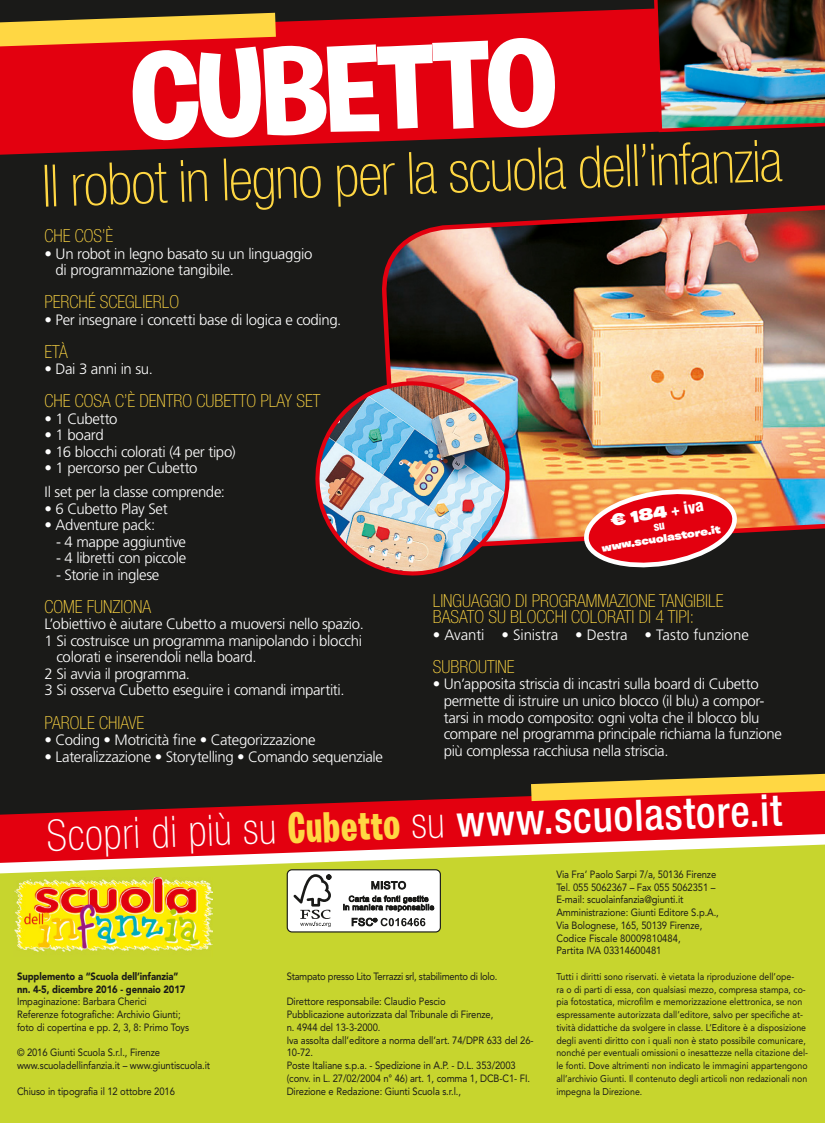
<style>
.page{position:relative;width:825px;height:1123px;background:#fff}
.page>*{position:absolute;margin:0;border:0;box-sizing:border-box;transform-origin:0 0}
.t1{font:700 123.45px "Burbank Big";color:#fff}
.t2{font:100 condensed 58.5px "Helvetica Neue LT Std";color:#ffd743}
.t3{font:500 condensed 43.5px "Helvetica Neue LT Std";color:#fff}
.t4{font:100 condensed 18px/16.5px "Helvetica Neue LT Std";color:#ffd743}
.t5{font:900 16.5px "Burbank Big Wide";color:#fff}
.t6{font:300 15px/16.5px "Frutiger LT Std";letter-spacing:-.025em;color:#fff}
.t7{font:300 15px "Frutiger LT Std";letter-spacing:-.005em;color:#fff}
.t8{font:900 10.95px "Burbank Big Wide";color:#fff;scale:.95 1}
.t9{font:10.5px/12.8px "Avenir LT Std";letter-spacing:-.01em;color:#1a1a18;scale:.9 1}
.t10{font:900 10.5px/12.8px "Avenir LT Std";letter-spacing:-.01em;color:#1a1a18;scale:.9 1}
.t11{font:10.5px "Avenir LT Std";letter-spacing:-.03em;color:#1a1a18;scale:.9 1}
.t12{font:9.75px/12.8px "Avenir LT Std";color:#1a1a18;scale:.9 1}
.s1{font-family:"Helvetica LT Std";font-stretch:condensed}
.s2{font-weight:100}
.s3{font-family:"Burbank Big Condensed";font-weight:700;font-stretch:normal;color:#ffd743}
</style>
<div class="page">
<div style="left:0;top:864px;width:825px;height:259px;background:#c7d52e"></div>
<div style="left:0;top:0;width:825px;height:821px;background:#1a1a18"></div>
<svg style="left:0;top:8px;width:651px;height:147px;background:#c80310"></svg>
<img style="left:382px;top:205px;width:443px;height:340px">
<svg style="left:0;top:13px;width:276px;height:35px;background:#db9733"></svg>
<svg style="left:0;top:796px;width:825px;height:68px;fill:#e3000f"></svg>
<svg style="left:531px;top:773px;width:294px;height:28px"></svg>
<img style="left:315px;top:381px;width:195px;height:195px">
<div style="left:287px;top:869px;width:153px;height:63px;background:#fff;border-radius:5px"></div>
<div style="left:287px;top:869px;width:154px;height:63px;border:1px solid #1a1a18;border-radius:5px"></div>
<svg style="left:293px;top:874px;width:38px;height:53px"></svg>
<svg style="left:343px;top:880px;width:91px;height:31px"></svg>
<svg style="left:352px;top:917px;width:73px;height:9px"></svg>
<img style="left:13px;top:877px;width:199px;height:79px">
<img style="left:651px;top:0;width:174px;height:133px">
<svg style="left:584px;top:487px;width:153px;height:81px;background:#d13d3a"></svg>
<h1 class="t1" style="left:128px;top:24px;width:429px;rotate:-2deg">CUBETTO</h1>
<h2 class="t2" style="left:41px;top:165px;width:742px;rotate:-2deg">Il robot in legno per la scuola dell’infanzia</h2>
<p class="t4" style="left:45px;top:229px;width:70px">CHE COS’È</p>
<p class="t6" style="left:56px;top:246px;width:258px;text-indent:-11px">• Un robot in legno basato su un linguaggio di programmazione tangibile.</p>
<p class="t4" style="left:45px;top:295px;width:136px">PERCHÉ SCEGLIERLO</p>
<p class="t6" style="left:45px;top:312px;width:298px">• Per insegnare i concetti base di logica e coding.</p>
<p class="t4" style="left:45px;top:345px;width:25px">ETÀ</p>
<p class="t6" style="left:45px;top:362px;width:110px">• Dai 3 anni in su.</p>
<p class="t4" style="left:45px;top:394px;width:277px">CHE COSA C’È DENTRO CUBETTO PLAY SET</p>
<p class="t6" style="left:45px;top:411px;width:74px">• 1 Cubetto</p>
<p class="t6" style="left:45px;top:428px;width:61px">• 1 board</p>
<p class="t6" style="left:45px;top:444px;width:193px">• 16 blocchi colorati (4 per tipo)</p>
<p class="t6" style="left:45px;top:457px;width:182px;line-height:24px">• 1 percorso per Cubetto<br>Il set per la classe comprende:</p>
<p class="t6" style="left:45px;top:501px;width:125px">• 6 Cubetto Play Set</p>
<p class="t6" style="left:45px;top:518px;width:112px">• Adventure pack:</p>
<p class="t6" style="left:56px;top:534px;width:131px">- 4 mappe aggiuntive</p>
<p class="t6" style="left:56px;top:551px;width:132px">- 4 libretti con piccole</p>
<p class="t6" style="left:56px;top:567px;width:105px">- Storie in inglese</p>
<p class="t4" style="left:45px;top:600px;width:108px">COME FUNZIONA</p>
<p class="t6" style="left:45px;top:617px;width:321px">L’obiettivo è aiutare Cubetto a muoversi nello spazio.</p>
<p class="t6" style="left:45px;top:633px;width:319px">1 Si costruisce un programma manipolando i blocchi</p>
<p class="t6" style="left:56px;top:650px;width:202px">colorati e inserendoli nella board.</p>
<p class="t6" style="left:45px;top:666px;width:147px">2 Si avvia il programma.</p>
<p class="t6" style="left:45px;top:683px;width:301px">3 Si osserva Cubetto eseguire i comandi impartiti.</p>
<p class="t4" style="left:45px;top:715px;width:101px">PAROLE CHIAVE</p>
<p class="t6" style="left:45px;top:732px;width:272px">• Coding • Motricità fine • Categorizzazione</p>
<p class="t6" style="left:45px;top:749px;width:340px">• Lateralizzazione • Storytelling • Comando sequenziale</p>
<p class="t5" style="left:609px;top:510px;width:95px;rotate:-9deg">€ 184 <span class="s1">+ iva</span></p>
<p class="t8" style="left:601px;top:541px;width:128px;rotate:-9deg">www.scuolastore.it</p>
<p class="t4" style="left:433px;top:594px;width:292px">LINGUAGGIO DI PROGRAMMAZIONE TANGIBILE<br>BASATO SU BLOCCHI COLORATI DI 4 TIPI:</p>
<p class="t7" style="left:433px;top:628px;width:318px">• Avanti • Sinistra • Destra • Tasto funzione</p>
<p class="t4" style="left:433px;top:660px;width:83px">SUBROUTINE</p>
<p class="t6" style="left:444px;top:677px;width:340px;text-indent:-11px">• Un’apposita striscia di incastri sulla board di Cubetto permette di istruire un unico blocco (il blu) a compor&shy;tarsi in modo composito: ogni volta che il blocco blu compare nel programma principale richiama la funzione più complessa racchiusa nella striscia.</p>
<h3 class="t3" style="left:46px;top:810px;width:737px;rotate:-2deg"><span class="s2">Scopri di più su</span> <span class="s3">Cubetto</span> <span class="s2">su</span> www.scuolastore.it</h3>
<p class="t10" style="left:17px;top:970px;width:189px">Supplemento a “Scuola dell’infanzia” nn. 4-5, dicembre 2016 - gennaio 2017</p>
<p class="t9" style="left:17px;top:996px;width:193px">Impaginazione: Barbara Cherici<br>Referenze fotografiche: Archivio Giunti; foto di copertina e pp. 2, 3, 8: Primo Toys</p>
<p class="t9" style="left:17px;top:1047px;width:216px">© 2016 Giunti Scuola S.r.l., Firenze www.scuoladellinfanzia.it – www.giuntiscuola.it</p>
<p class="t9" style="left:17px;top:1085px;width:177px">Chiuso in tipografia il 12 ottobre 2016</p>
<p class="t11" style="left:287px;top:972px;width:236px">Stampato presso Lito Terrazzi srl, stabilimento di Iolo.</p>
<p class="t9" style="left:287px;top:996px;width:276px">Direttore responsabile: Claudio Pescio<br>Pubblicazione autorizzata dal Tribunale di Firenze,<br>n. 4944 del 13-3-2000.<br>Iva assolta dall’editore a norma dell’art. 74/DPR 633 del 26- 10-72.<br>Poste Italiane s.p.a. - Spedizione in A.P. - D.L. 353/2003 (conv. in L. 27/02/2004 n° 46) art. 1, comma 1, DCB-C1- FI.<br>Direzione e Redazione: Giunti Scuola s.r.l.,</p>
<p class="t9" style="left:556px;top:868px;width:182px">Via Fra’ Paolo Sarpi 7/a, 50136 Firenze Tel. 055 5062367 – Fax 055 5062351 – E-mail: scuolainfanzia@giunti.it Amministrazione: Giunti Editore S.p.A., Via Bolognese, 165, 50139 Firenze, Codice Fiscale 80009810484,<br>Partita IVA 03314600481</p>
<p class="t12" style="left:556px;top:971px;width:281px">Tutti i diritti sono riservati. è vietata la riproduzione dell’ope-<br>ra o di parti di essa, con qualsiasi mezzo, compresa stampa, co&shy;pia fotostatica, microfilm e memorizzazione elettronica, se non espressamente autorizzata dall’editore, salvo per specifiche at&shy;tività didattiche da svolgere in classe. L’Editore è a disposizione degli aventi diritto con i quali non è stato possibile comunicare, nonché per eventuali omissioni o inesattezze nella citazione del&shy;le fonti. Dove altrimenti non indicato le immagini appartengono all’archivio Giunti. Il contenuto degli articoli non redazionali non impegna la Direzione.</p>
</div>
